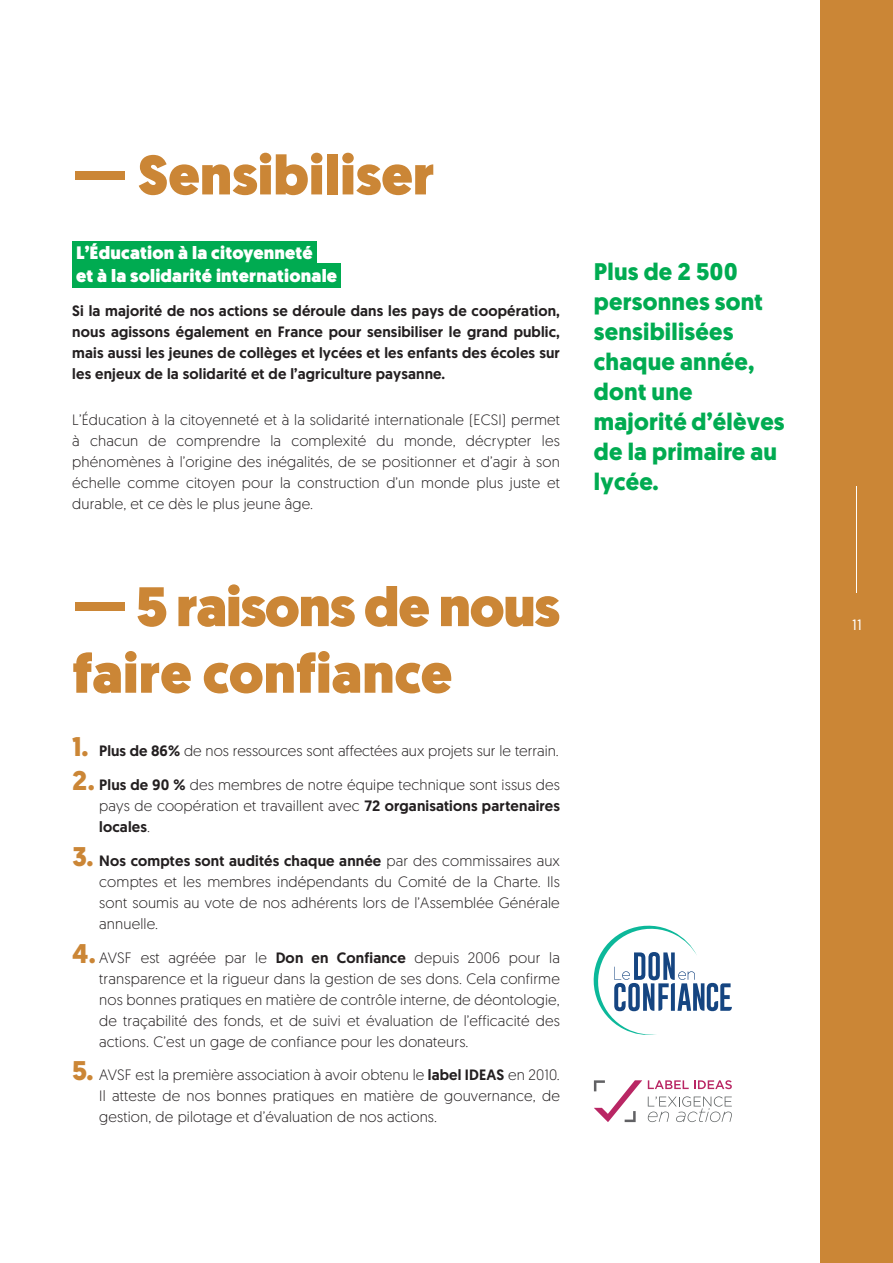
<style>
.page{position:relative;width:893px;height:1263px;background:#fff}
.page>*{position:absolute;margin:0;border:0;box-sizing:border-box;transform-origin:0 0}
.t1{font:900 55.5px/66.6px "Geomanist";color:#cb8636}
.t2{font:700 24px/30px "Geomanist";letter-spacing:.01em;color:#00ab51}
.t3{font:900 18px/22.5px "Geomanist";letter-spacing:.01em;color:#fff}
.t4{font:300 15px/21px "Geomanist";letter-spacing:.01em;color:#231f20;text-align:justify}
.t5{font:500 15px/21px "Geomanist";letter-spacing:.01em;color:#231f20;text-align:justify}
.t6{font:15px "Geomanist";color:#fff}
.s1{font-weight:700;font-size:27px;color:#cb8636}
.s2{font-weight:500}
</style>
<div class="page">
<div style="left:821px;top:0;width:72px;height:1263px;background:#cb8636"></div>
<hr style="left:856px;top:486px;width:1px;height:106px;background:#fff">
<div style="left:72px;top:241px;width:245px;height:24px;background:#00ab51"></div>
<div style="left:72px;top:264px;width:269px;height:24px;background:#00ab51"></div>
<svg style="left:594px;top:1080px;width:48px;height:42px"></svg>
<svg style="left:648px;top:1080px;width:84px;height:9px"></svg>
<svg style="left:648px;top:1096px;width:84px;height:26px"></svg>
<svg style="left:593px;top:925px;width:139px;height:110px"></svg>
<h1 class="t1" style="left:72px;top:142px;width:364px">— Sensibiliser</h1>
<p class="t3" style="left:76px;top:242px;width:263px">L’Éducation à la citoyenneté<br>et à la solidarité internationale</p>
<p class="t5" style="left:72px;top:300px;width:489px">Si la majorité de nos actions se déroule dans les pays de coopération, nous agissons également en France pour sensibiliser le grand public, mais aussi les jeunes de collèges et lycées et les enfants des écoles sur les enjeux de la solidarité et de l’agriculture paysanne.</p>
<p class="t4" style="left:72px;top:409px;width:489px">L’Éducation à la citoyenneté et à la solidarité internationale (ECSI) permet à chacun de comprendre la complexité du monde, décrypter les phénomènes à l’origine des inégalités, de se positionner et d’agir à son échelle comme citoyen pour la construction d’un monde plus juste et durable, et ce dès le plus jeune âge.</p>
<h1 class="t1" style="left:72px;top:574px;width:489px">— 5 raisons de nous faire confiance</h1>
<p class="t4" style="left:72px;top:740px;width:488px"><span class="s1">1.</span> <span class="s2">Plus de 86%</span> de nos ressources sont affectées aux projets sur le terrain.</p>
<p class="t4" style="left:99px;top:774px;width:462px;text-indent:-27px"><span class="s1">2.</span> <span class="s2">Plus de 90 %</span> des membres de notre équipe technique sont issus des pays de coopération et travaillent avec <span class="s2">72 organisations partenaires locales</span>.</p>
<p class="t4" style="left:99px;top:849px;width:462px;text-indent:-27px"><span class="s1">3.</span> <span class="s2">Nos comptes sont audités chaque année</span> par des commissaires aux comptes et les membres indépendants du Comité de la Charte. Ils sont soumis au vote de nos adhérents lors de l’Assemblée Générale annuelle.</p>
<p class="t4" style="left:99px;top:946px;width:462px;text-indent:-27px"><span class="s1">4.</span> AVSF est agréée par le <span class="s2">Don en Confiance</span> depuis 2006 pour la transparence et la rigueur dans la gestion de ses dons. Cela confirme nos bonnes pratiques en matière de contrôle interne, de déontologie, de traçabilité des fonds, et de suivi et évaluation de l’efficacité des actions. C’est un gage de confiance pour les donateurs.</p>
<p class="t4" style="left:99px;top:1064px;width:462px;text-indent:-27px"><span class="s1">5.</span> AVSF est la première association à avoir obtenu le <span class="s2">label IDEAS</span> en 2010.<br>Il atteste de nos bonnes pratiques en matière de gouvernance, de gestion, de pilotage et d’évaluation de nos actions.</p>
<h2 class="t2" style="left:594px;top:257px;width:192px">Plus de 2 500 personnes sont sensibilisées chaque année, dont une majorité d’élèves de la primaire au lycée.</h2>
<p class="t6" style="left:852px;top:615px;width:11px">11</p>
</div>
